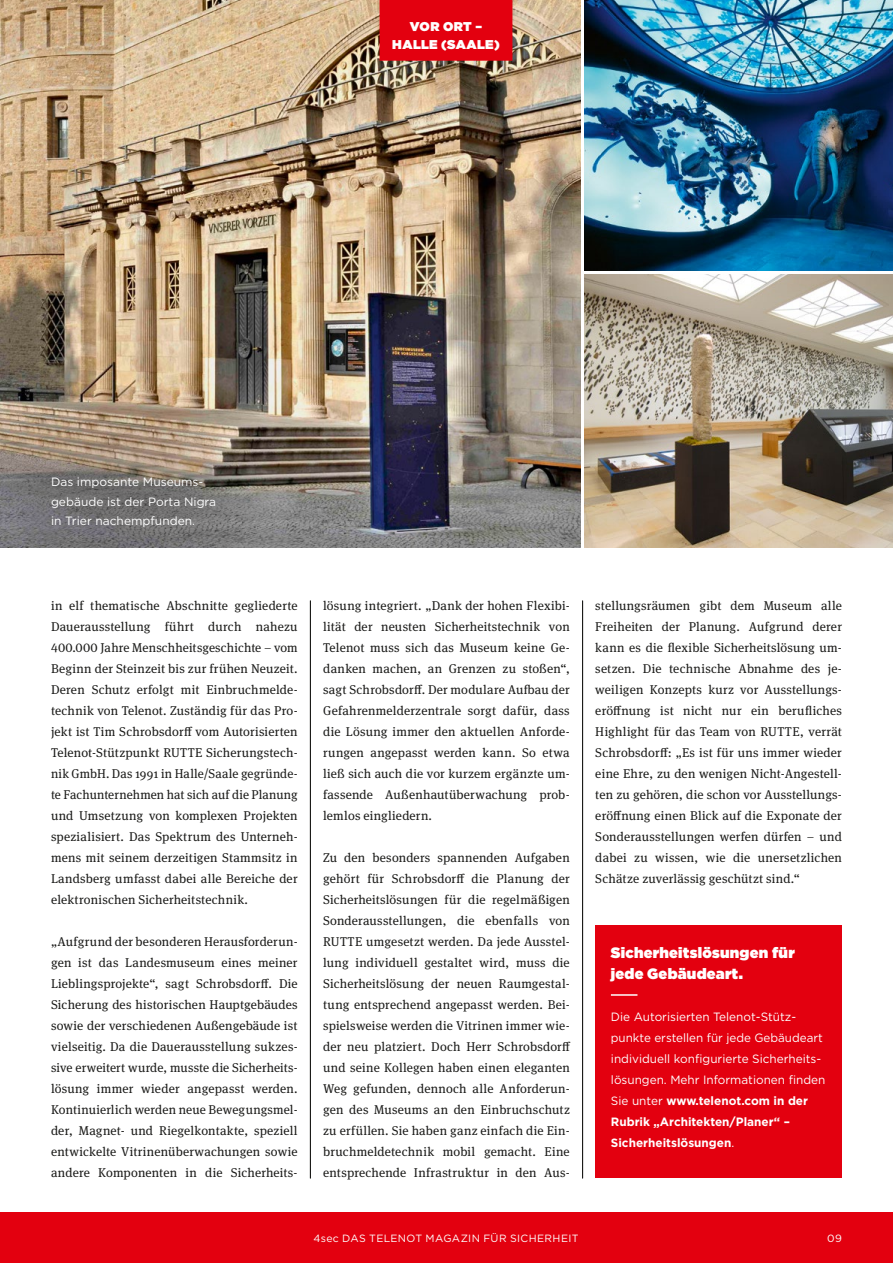
<style>
.page{position:relative;width:893px;height:1263px;background:#fff}
.page>*{position:absolute;margin:0;border:0;box-sizing:border-box;transform-origin:0 0}
.t1{font:900 15px/21px "Gotham";letter-spacing:.015em;color:#fff}
.t2{font:12.75px/21px "Meta Serif OT";letter-spacing:.015em;color:#1a1a18;text-align:justify}
.t3{font:900 12.75px/18px "Gotham";letter-spacing:.03em;color:#fff;text-align:center}
.t4{font:12px/21px "Gotham";color:#fff}
.t5{font:10.5px "Gotham";letter-spacing:.035em;color:#fff}
.s1{font-weight:700}
</style>
<div class="page">
<img style="left:1px;top:0;width:579px;height:547px">
<hr style="left:310px;top:601px;width:1px;height:577px;background:#1a1a18">
<hr style="left:582px;top:601px;width:1px;height:577px;background:#1a1a18">
<img style="left:0;top:0;width:1px;height:547px">
<div style="left:595px;top:925px;width:247px;height:252px;background:#e3000f"></div>
<hr style="left:611px;top:994px;width:26px;height:2px;background:#fff">
<img style="left:585px;top:274px;width:308px;height:274px">
<img style="left:585px;top:0;width:308px;height:270px">
<svg style="left:0;top:421px;width:270px;height:126px;background:#857c74"></svg>
<div style="left:0;top:1212px;width:893px;height:51px;background:#e3000f"></div>
<div style="left:380px;top:0;width:132px;height:61px;background:#e3000f"></div>
<p class="t3" style="left:392px;top:18px;width:109px">VOR ORT –<br>HALLE (SAALE)</p>
<p class="t4" style="left:51px;top:472px;width:167px;line-height:19.5px">Das imposante Museums&shy;gebäude ist der Porta Nigra in Trier nachempfunden.</p>
<p class="t2" style="left:51px;top:595px;width:248px">in elf thematische Abschnitte gegliederte Dauerausstellung führt durch nahezu 400.000 Jahre Menschheitsgeschichte – vom Beginn der Steinzeit bis zur frühen Neuzeit.<br>Deren Schutz erfolgt mit Einbruchmelde&shy;technik von Telenot. Zuständig für das Pro&shy;jekt ist Tim Schrobsdorff vom Autorisierten Telenot-Stützpunkt RUTTE Sicherungstech&shy;nik GmbH. Das 1991 in Halle/Saale gegründe&shy;te Fachunternehmen hat sich auf die Planung und Umsetzung von komplexen Projekten spezialisiert. Das Spektrum des Unterneh&shy;mens mit seinem derzeitigen Stammsitz in Landsberg umfasst dabei alle Bereiche der elektronischen Sicherheitstechnik.</p>
<p class="t2" style="left:51px;top:931px;width:248px">„Aufgrund der besonderen Herausforderun&shy;gen ist das Landesmuseum eines meiner Lieblingsprojekte“, sagt Schrobsdorff. Die Sicherung des historischen Hauptgebäudes sowie der verschiedenen Außengebäude ist vielseitig. Da die Dauerausstellung sukzes&shy;sive erweitert wurde, musste die Sicherheits&shy;lösung immer wieder angepasst werden.<br>Kontinuierlich werden neue Bewegungsmel&shy;der, Magnet- und Riegelkontakte, speziell entwickelte Vitrinenüberwachungen sowie andere Komponenten in die Sicherheits-</p>
<p class="t2" style="left:323px;top:595px;width:248px">lösung integriert. „Dank der hohen Flexibi&shy;lität der neusten Sicherheitstechnik von Telenot muss sich das Museum keine Ge&shy;danken machen, an Grenzen zu stoßen“, sagt Schrobsdorff. Der modulare Aufbau der Gefahrenmelderzentrale sorgt dafür, dass die Lösung immer den aktuellen Anforde&shy;rungen angepasst werden kann. So etwa ließ sich auch die vor kurzem ergänzte um&shy;fassende Außenhautüberwachung prob&shy;lemlos eingliedern.</p>
<p class="t2" style="left:323px;top:847px;width:249px">Zu den besonders spannenden Aufgaben gehört für Schrobsdorff die Planung der Sicherheitslösungen für die regelmäßigen Sonderausstellungen, die ebenfalls von RUTTE umgesetzt werden. Da jede Ausstel&shy;lung individuell gestaltet wird, muss die Sicherheitslösung der neuen Raumgestal&shy;tung entsprechend angepasst werden. Bei&shy;spielsweise werden die Vitrinen immer wie&shy;der neu platziert. Doch Herr Schrobsdorff und seine Kollegen haben einen eleganten Weg gefunden, dennoch alle Anforderun&shy;gen des Museums an den Einbruchschutz zu erfüllen. Sie haben ganz einfach die Ein&shy;bruchmeldetechnik mobil gemacht. Eine entsprechende Infrastruktur in den Aus-</p>
<p class="t2" style="left:595px;top:595px;width:248px">stellungsräumen gibt dem Museum alle Freiheiten der Planung. Aufgrund derer kann es die flexible Sicherheitslösung um&shy;setzen. Die technische Abnahme des je&shy;weiligen Konzepts kurz vor Ausstellungs&shy;eröffnung ist nicht nur ein berufliches Highlight für das Team von RUTTE, verrät Schrobsdorff: „Es ist für uns immer wieder eine Ehre, zu den wenigen Nicht-Angestell&shy;ten zu gehören, die schon vor Ausstellungs&shy;eröffnung einen Blick auf die Exponate der Sonderausstellungen werfen dürfen – und dabei zu wissen, wie die unersetzlichen Schätze zuverlässig geschützt sind.“</p>
<p class="t1" style="left:611px;top:942px;width:185px">Sicherheitslösungen für jede Gebäudeart.</p>
<p class="t4" style="left:611px;top:1006px;width:216px">Die Autorisierten Telenot-Stütz&shy;punkte erstellen für jede Gebäudeart individuell konfigurierte Sicherheits&shy;lösungen. Mehr Informationen finden Sie unter <span class="s1">www.telenot.com in der Rubrik „Architekten/Planer“ – Sicherheitslösungen</span>.</p>
<p class="t5" style="left:313px;top:1231px;width:267px">4sec DAS TELENOT MAGAZIN FÜR SICHERHEIT</p>
<p class="t5" style="left:827px;top:1231px;width:16px">09</p>
</div>
